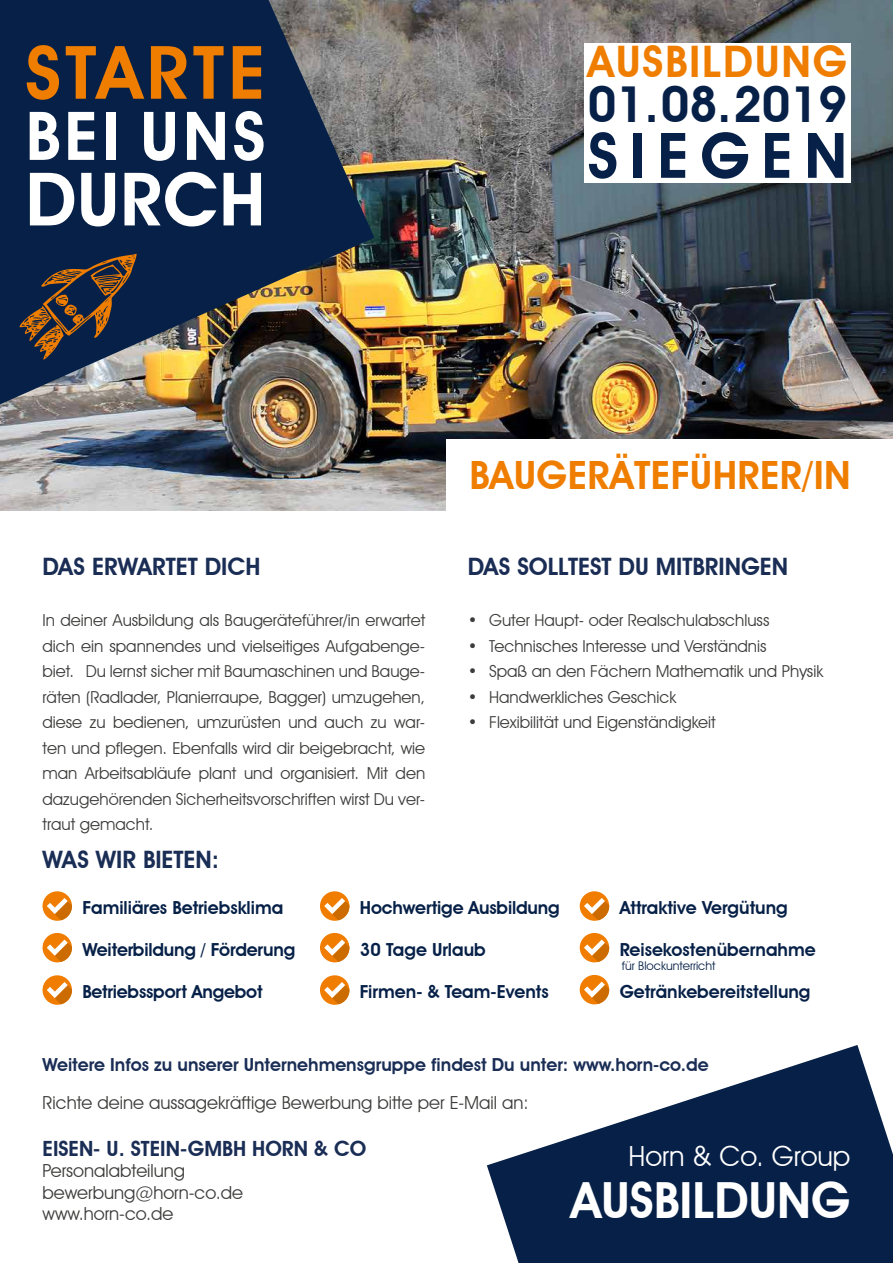
<style>
.page{position:relative;width:893px;height:1263px;background:#fff}
.page>*{position:absolute;margin:0;border:0;box-sizing:border-box;transform-origin:0 0}
.t1{font:600 73.95px "Avant Garde IT Cby BT";letter-spacing:.06em;color:#ef7d00}
.t2{font:600 73.95px "Avant Garde IT Cby BT";letter-spacing:.01em;color:#fff}
.t3{font:600 67.5px "Avant Garde IT Cby BT";letter-spacing:.06em;color:#fff}
.t4{font:600 63px "Avant Garde IT Cby BT";letter-spacing:.18em;color:#062047}
.t5{font:600 49.8px "Avant Garde IT Cby BT";color:#fff}
.t6{font:600 49.5px "Avant Garde IT Cby BT";letter-spacing:-.01em;color:#062047}
.t7{font:600 43.5px "Avant Garde IT Cby BT";letter-spacing:.04em;color:#ef7d00}
.t8{font:600 39px "Avant Garde IT Cby BT";letter-spacing:.01em;color:#ef7d00}
.t9{font:27.75px "Avant Garde IT Cby BT";color:#fff}
.t10{font:600 24px "Avant Garde IT Cby BT";color:#1a2d55}
.t11{font:600 21px "Avant Garde IT Cby BT";color:#1a2d55}
.t12{font:600 18px "Avant Garde IT Cby BT";color:#062047}
.t13{font:18px/21.6px "Avant Garde IT Cby BT";color:#3c3c3b}
.t14{font:600 18px "Avant Garde IT Cby BT";color:#1a2d55}
.t15{font:16.5px/25.5px "Avant Garde IT Cby BT";color:#3c3c3b;text-align:justify}
.t16{font:12px "Avant Garde IT Cby BT";color:#062047}
</style>
<div class="page">
<img style="left:0;top:0;width:893px;height:510px">
<img style="left:0;top:0;width:374px;height:404px">
<div style="left:446px;top:440px;width:447px;height:75px;background:#fff"></div>
<svg style="left:487px;top:1045px;width:406px;height:218px;fill:#062047"></svg>
<svg style="left:19px;top:254px;width:118px;height:106px;background:#3b373b"></svg>
<div style="left:43px;top:891px;width:29px;height:30px;background:#f07d00;border-radius:50%"></div>
<svg style="left:47px;top:898px;width:25px;height:22px"></svg>
<div style="left:43px;top:933px;width:29px;height:29px;background:#f07d00;border-radius:50%"></div>
<svg style="left:47px;top:939px;width:25px;height:23px"></svg>
<div style="left:43px;top:975px;width:29px;height:30px;background:#f07d00;border-radius:50%"></div>
<svg style="left:47px;top:982px;width:25px;height:22px"></svg>
<div style="left:580px;top:891px;width:29px;height:30px;background:#f07d00;border-radius:50%"></div>
<svg style="left:584px;top:898px;width:25px;height:22px"></svg>
<div style="left:580px;top:933px;width:29px;height:29px;background:#f07d00;border-radius:50%"></div>
<svg style="left:584px;top:939px;width:25px;height:23px"></svg>
<div style="left:580px;top:975px;width:29px;height:29px;background:#f07d00;border-radius:50%"></div>
<svg style="left:584px;top:981px;width:25px;height:23px"></svg>
<div style="left:320px;top:891px;width:29px;height:30px;background:#f07d00;border-radius:50%"></div>
<svg style="left:324px;top:898px;width:25px;height:22px"></svg>
<div style="left:320px;top:933px;width:29px;height:29px;background:#f07d00;border-radius:50%"></div>
<svg style="left:324px;top:939px;width:25px;height:23px"></svg>
<div style="left:320px;top:975px;width:29px;height:30px;background:#f07d00;border-radius:50%"></div>
<svg style="left:324px;top:982px;width:25px;height:22px"></svg>
<div style="left:584px;top:43px;width:267px;height:140px;background:#fff"></div>
<h1 class="t1" style="left:26px;top:28px;width:241px">STARTE</h1>
<h2 class="t3" style="left:26px;top:95px;width:241px">BEI UNS</h2>
<h1 class="t2" style="left:26px;top:155px;width:241px">DURCH</h1>
<h3 class="t7" style="left:588px;top:36px;width:261px">AUSBILDUNG</h3>
<h3 class="t6" style="left:588px;top:75px;width:261px">01. 08. 2019</h3>
<h3 class="t4" style="left:588px;top:118px;width:261px">SIEGEN</h3>
<h3 class="t10" style="left:43px;top:552px;width:219px">DAS ERWARTET DICH</h3>
<p class="t15" style="left:43px;top:607px;width:384px">In deiner Ausbildung als Baugeräteführer/in erwartet dich ein spannendes und vielseitiges Aufgabenge&shy;biet. Du lernst sicher mit Baumaschinen und Bauge&shy;räten (Radlader, Planierraupe, Bagger) umzugehen, diese zu bedienen, umzurüsten und auch zu war&shy;ten und pflegen. Ebenfalls wird dir beigebracht, wie man Arbeitsabläufe plant und organisiert. Mit den dazugehörenden Sicherheitsvorschriften wirst Du ver&shy;traut gemacht.</p>
<h3 class="t8" style="left:469px;top:452px;width:383px">BAUGERÄTEFÜHRER/IN</h3>
<h3 class="t10" style="left:468px;top:552px;width:322px">DAS SOLLTEST DU MITBRINGEN</h3>
<p class="t15" style="left:468px;top:607px;width:303px">• Guter Haupt- oder Realschulabschluss</p>
<p class="t15" style="left:468px;top:633px;width:300px">• Technisches Interesse und Verständnis</p>
<p class="t15" style="left:468px;top:658px;width:357px">• Spaß an den Fächern Mathematik und Physik</p>
<p class="t15" style="left:468px;top:684px;width:210px">• Handwerkliches Geschick</p>
<p class="t15" style="left:468px;top:709px;width:249px">• Flexibilität und Eigenständigkeit</p>
<h3 class="t10" style="left:43px;top:845px;width:178px">WAS WIR BIETEN:</h3>
<p class="t12" style="left:82px;top:897px;width:202px">Familiäres Betriebsklima</p>
<p class="t12" style="left:82px;top:939px;width:214px">Weiterbildung / Förderung</p>
<p class="t12" style="left:82px;top:981px;width:182px">Betriebssport Angebot</p>
<p class="t12" style="left:360px;top:897px;width:201px">Hochwertige Ausbildung</p>
<p class="t12" style="left:360px;top:939px;width:127px">30 Tage Urlaub</p>
<p class="t12" style="left:360px;top:981px;width:190px">Firmen- &amp; Team-Events</p>
<p class="t12" style="left:620px;top:897px;width:170px">Attraktive Vergütung</p>
<p class="t12" style="left:620px;top:939px;width:198px">Reisekostenübernahme</p>
<p class="t12" style="left:620px;top:981px;width:192px">Getränkebereitstellung</p>
<p class="t16" style="left:622px;top:959px;width:95px">für Blockunterricht</p>
<p class="t14" style="left:43px;top:1054px;width:668px">Weitere Infos zu unserer Unternehmensgruppe findest Du unter: www.horn-co.de</p>
<p class="t13" style="left:43px;top:1091px;width:488px">Richte deine aussagekräftige Bewerbung bitte per E-Mail an:</p>
<p class="t11" style="left:43px;top:1135px;width:325px">EISEN- U. STEIN-GMBH HORN &amp; CO</p>
<p class="t13" style="left:43px;top:1160px;width:202px">Personalabteilung bewerbung@horn-co.de www.horn-co.de</p>
<h3 class="t9" style="left:628px;top:1140px;width:224px">Horn &amp; Co. Group</h3>
<h3 class="t5" style="left:571px;top:1170px;width:281px">AUSBILDUNG</h3>
</div>
